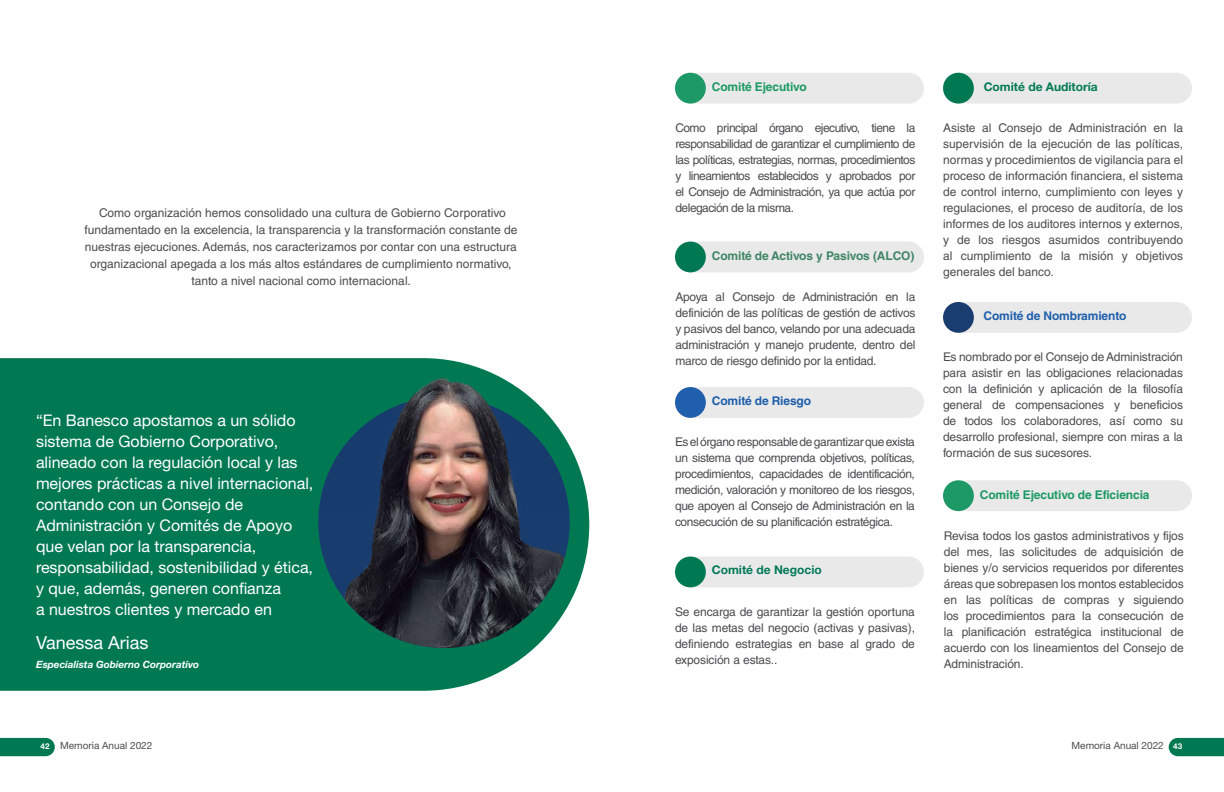
<style>
.page{position:relative;width:1224px;height:792px;background:#fff}
.page>*{position:absolute;margin:0;border:0;box-sizing:border-box;transform-origin:0 0}
.t1{font:18px "Helvetica Neue LT Std";color:#fff}
.t2{font:16px/21px "Helvetica Neue LT Std";color:#fff}
.t3{font:12px/16px "Helvetica LT Std";letter-spacing:-.01em;color:#4c4c4e;text-align:justify}
.t4{font:700 12px "Helvetica LT Std";letter-spacing:-.01em;color:#1c9964}
.t5{font:700 12px "Helvetica LT Std";letter-spacing:-.01em;color:#1f5fab}
.t6{font:700 12px "Helvetica Neue LT Std";color:#007953}
.t7{font:700 12px "Helvetica LT Std";letter-spacing:-.01em;color:#408666}
.t8{font:10px "Helvetica Neue LT Std";color:#4c4c4e}
.t9{font:italic 700 10px "Helvetica Neue LT Std";color:#fff}
.s1{font-weight:700;font-size:8px;color:#fff}
</style>
<div class="page">
<div style="left:0;top:358px;width:589px;height:333px;background:#007953"></div>
<img style="left:318px;top:397px;width:252px;height:251px;border-radius:126px">
<img style="left:234px;top:358px;width:355px;height:151px">
<div style="left:675px;top:73px;width:249px;height:31px;background:#e9e9ea;border-radius:15px"></div>
<div style="left:675px;top:73px;width:31px;height:31px;background:#1c9964;border-radius:50%"></div>
<div style="left:943px;top:480px;width:249px;height:31px;background:#e9e9ea;border-radius:15px"></div>
<div style="left:943px;top:480px;width:31px;height:31px;background:#1c9964;border-radius:50%"></div>
<div style="left:675px;top:387px;width:249px;height:31px;background:#e9e9ea;border-radius:15px"></div>
<div style="left:675px;top:387px;width:31px;height:31px;background:#1f5fab;border-radius:50%"></div>
<div style="left:675px;top:242px;width:249px;height:30px;background:#e9e9ea;border-radius:15px"></div>
<div style="left:675px;top:242px;width:31px;height:30px;background:#007953;border-radius:50%"></div>
<div style="left:943px;top:73px;width:249px;height:31px;background:#e9e9ea;border-radius:15px"></div>
<div style="left:943px;top:73px;width:31px;height:31px;background:#007953;border-radius:50%"></div>
<div style="left:675px;top:557px;width:249px;height:30px;background:#e9e9ea;border-radius:15px"></div>
<div style="left:675px;top:557px;width:31px;height:30px;background:#007953;border-radius:50%"></div>
<div style="left:943px;top:302px;width:249px;height:31px;background:#e9e9ea;border-radius:15px"></div>
<div style="left:943px;top:302px;width:31px;height:31px;background:#1a3d6f;border-radius:50%"></div>
<svg style="left:1169px;top:738px;width:55px;height:18px"></svg>
<svg style="left:0;top:738px;width:55px;height:18px"></svg>
<p class="t3" style="left:84px;top:204px;width:435px;line-height:17px;text-align:center">Como organización hemos consolidado una cultura de Gobierno Corporativo fundamentado en la excelencia, la transparencia y la transformación constante de nuestras ejecuciones. Además, nos caracterizamos por contar con una estructura organizacional apegada a los más altos estándares de cumplimiento normativo, tanto a nivel nacional como internacional.</p>
<p class="t2" style="left:36px;top:410px;width:279px">“En Banesco apostamos a un sólido sistema de Gobierno Corporativo, alineado con la regulación local y las mejores prácticas a nivel internacional, contando con un Consejo de Administración y Comités de Apoyo que velan por la transparencia, responsabilidad, sostenibilidad y ética, y que, además, generen confianza<br>a nuestros clientes y mercado en</p>
<h1 class="t1" style="left:36px;top:632px;width:114px">Vanessa Arias</h1>
<p class="t9" style="left:36px;top:658px;width:165px">Especialista Gobierno Corporativo</p>
<p class="t4" style="left:712px;top:79px;width:97px">Comité Ejecutivo</p>
<p class="t3" style="left:675px;top:120px;width:241px">Como principal órgano ejecutivo, tiene la responsabilidad de garantizar el cumplimiento de las políticas, estrategias, normas, procedimientos y lineamientos establecidos y aprobados por el Consejo de Administración, ya que actúa por delegación de la misma.</p>
<p class="t7" style="left:712px;top:248px;width:204px">Comité de Activos y Pasivos (ALCO)</p>
<p class="t3" style="left:675px;top:289px;width:241px">Apoya al Consejo de Administración en la definición de las políticas de gestión de activos y pasivos del banco, velando por una adecuada administración y manejo prudente, dentro del marco de riesgo definido por la entidad.</p>
<p class="t5" style="left:712px;top:393px;width:101px">Comité de Riesgo</p>
<p class="t3" style="left:675px;top:434px;width:241px">Es el órgano responsable de garantizar que exista un sistema que comprenda objetivos, políticas, procedimientos, capacidades de identificación, medición, valoración y monitoreo de los riesgos, que apoyen al Consejo de Administración en la consecución de su planificación estratégica.</p>
<p class="t6" style="left:712px;top:563px;width:111px">Comité de Negocio</p>
<p class="t3" style="left:675px;top:604px;width:241px">Se encarga de garantizar la gestión oportuna de las metas del negocio (activas y pasivas), definiendo estrategias en base al grado de exposición a estas..</p>
<p class="t6" style="left:984px;top:79px;width:116px">Comité de Auditoría</p>
<p class="t3" style="left:943px;top:120px;width:241px">Asiste al Consejo de Administración en la supervisión de la ejecución de las políticas, normas y procedimientos de vigilancia para el proceso de información financiera, el sistema de control interno, cumplimiento con leyes y regulaciones, el proceso de auditoría, de los informes de los auditores internos y externos, y de los riesgos asumidos contribuyendo al cumplimiento de la misión y objetivos generales del banco.</p>
<p class="t5" style="left:984px;top:308px;width:144px">Comité de Nombramiento</p>
<p class="t3" style="left:943px;top:349px;width:241px">Es nombrado por el Consejo de Administración para asistir en las obligaciones relacionadas con la definición y aplicación de la filosofía general de compensaciones y beneficios de todos los colaboradores, así como su desarrollo profesional, siempre con miras a la formación de sus sucesores.</p>
<p class="t4" style="left:980px;top:488px;width:171px">Comité Ejecutivo de Eficiencia</p>
<p class="t3" style="left:944px;top:527px;width:241px">Revisa todos los gastos administrativos y fijos del mes, las solicitudes de adquisición de bienes y/o servicios requeridos por diferentes áreas que sobrepasen los montos establecidos en las políticas de compras y siguiendo los procedimientos para la consecución de la planificación estratégica institucional de acuerdo con los lineamientos del Consejo de Administración.</p>
<p class="t8" style="left:41px;top:739px;width:113px"><span class="s1">42</span> Memoria Anual 2022</p>
<p class="t8" style="left:1072px;top:740px;width:112px">Memoria Anual 2022 <span class="s1">43</span></p>
</div>
